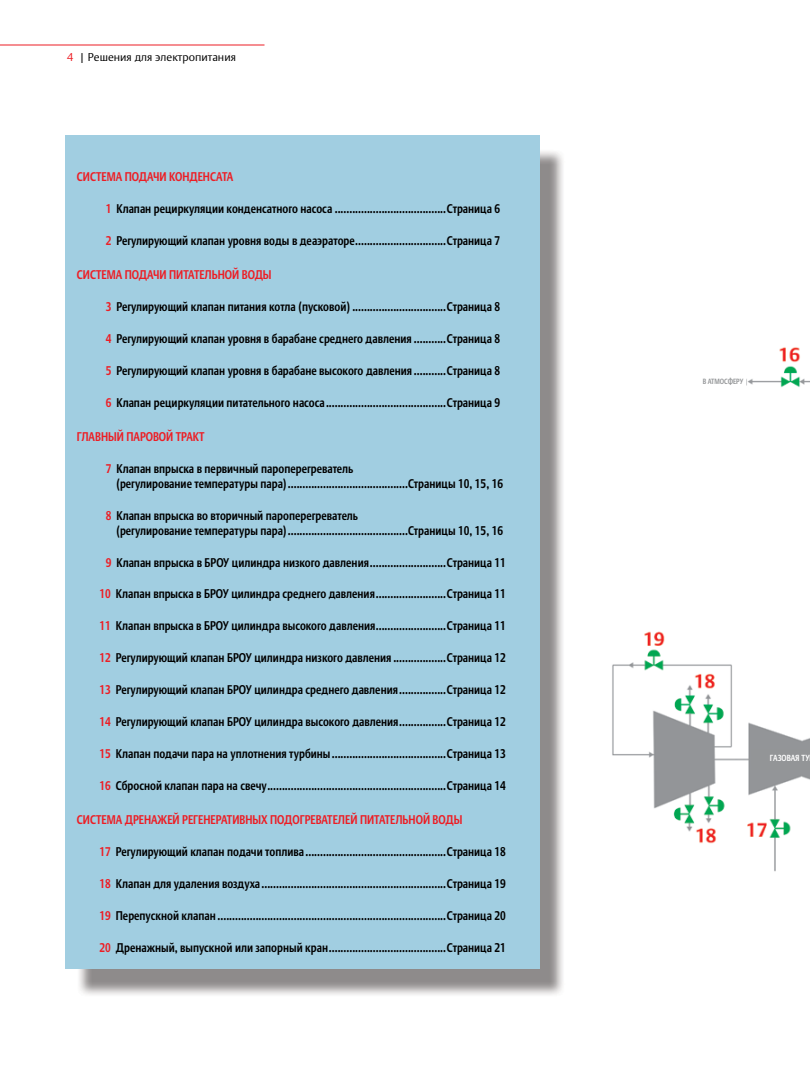
<style>
.page{position:relative;width:810px;height:1080px;background:#fff}
.page>*{position:absolute;margin:0;border:0;box-sizing:border-box;transform-origin:0 0}
.t1{font:700 12.5px/15px "DTL Argo CT";color:#000;scale:.8 1}
.t2{font:700 12.5px "DTL Argo CT";color:#ed1d24;scale:.8 1}
.t3{font:300 11.25px "DTL Argo CT";color:#000}
.t4{font:700 8.75px "DTL Argo CT";color:#fff;scale:.8 1}
.t5{font:700 7.5px "DTL Argo CT";color:#939597;scale:.8 1}
.s1{color:#ed1d24}
</style>
<div class="page">
<hr style="left:0;top:45px;width:265px;height:1px;background:#ed1d24">
<img style="left:65px;top:135px;width:745px;height:860px">
<div style="left:752px;top:749px;width:58px;height:21px;background:#939597"></div>
<div style="left:677px;top:376px;width:69px;height:13px;background:#fff"></div>
<div style="left:66px;top:135px;width:474px;height:833px;background:#a1cee1"></div>
<p class="t3" style="left:67px;top:50px;width:170px"><span class="s1">4</span> | Решения для электропитания</p>
<p class="t2" style="left:77px;top:169px;width:197px">Система подачи конденсата</p>
<p class="t1" style="left:106px;top:201px;width:495px"><span class="s1">1</span> Клапан рециркуляции конденсатного насоса ......................................Страница 6</p>
<p class="t1" style="left:106px;top:233px;width:495px"><span class="s1">2</span> Регулирующий клапан уровня воды в деаэраторе...............................Страница 7</p>
<p class="t2" style="left:77px;top:267px;width:245px">Система подачи питательной воды</p>
<p class="t1" style="left:106px;top:299px;width:495px"><span class="s1">3</span> Регулирующий клапан питания котла (пусковой) ................................Страница 8</p>
<p class="t1" style="left:106px;top:331px;width:495px"><span class="s1">4</span> Регулирующий клапан уровня в барабане среднего давления ...........Страница 8</p>
<p class="t1" style="left:106px;top:363px;width:495px"><span class="s1">5</span> Регулирующий клапан уровня в барабане высокого давления ...........Страница 8</p>
<p class="t1" style="left:106px;top:395px;width:495px"><span class="s1">6</span> Клапан рециркуляции питательного насоса.........................................Страница 9</p>
<p class="t2" style="left:77px;top:429px;width:160px">Главный паровой тракт</p>
<p class="t1" style="left:116px;top:461px;width:485px;text-indent:-11px"><span class="s1">7</span> Клапан впрыска в первичный пароперегреватель<br>(регулирование температуры пара).........................................Страницы 10, 15, 16</p>
<p class="t1" style="left:116px;top:508px;width:485px;text-indent:-11px"><span class="s1">8</span> Клапан впрыска во вторичный пароперегреватель<br>(регулирование температуры пара).........................................Страницы 10, 15, 16</p>
<p class="t1" style="left:106px;top:555px;width:502px"><span class="s1">9</span> Клапан впрыска в БРОУ цилиндра низкого давления..........................Страница 11</p>
<p class="t1" style="left:99px;top:586px;width:510px"><span class="s1">10</span> Клапан впрыска в БРОУ цилиндра среднего давления........................Страница 11</p>
<p class="t1" style="left:99px;top:618px;width:510px"><span class="s1">11</span> Клапан впрыска в БРОУ цилиндра высокого давления........................Страница 11</p>
<p class="t1" style="left:99px;top:650px;width:510px"><span class="s1">12</span> Регулирующий клапан БРОУ цилиндра низкого давления ..................Страница 12</p>
<p class="t1" style="left:99px;top:682px;width:510px"><span class="s1">13</span> Регулирующий клапан БРОУ цилиндра среднего давления................Страница 12</p>
<p class="t1" style="left:99px;top:714px;width:510px"><span class="s1">14</span> Регулирующий клапан БРОУ цилиндра высокого давления................Страница 12</p>
<p class="t1" style="left:99px;top:746px;width:510px"><span class="s1">15</span> Клапан подачи пара на уплотнения турбины.......................................Страница 13</p>
<p class="t1" style="left:99px;top:778px;width:510px"><span class="s1">16</span> Сбросной клапан пара на свечу.............................................................Страница 14</p>
<p class="t2" style="left:77px;top:812px;width:483px">Система дренажей регенеративных подогревателей питательной воды</p>
<p class="t1" style="left:99px;top:844px;width:510px"><span class="s1">17</span> Регулирующий клапан подачи топлива ................................................Страница 18</p>
<p class="t1" style="left:99px;top:876px;width:510px"><span class="s1">18</span> Клапан для удаления воздуха...............................................................Страница 19</p>
<p class="t1" style="left:99px;top:908px;width:510px"><span class="s1">19</span> Перепускной клапан ..............................................................................Страница 20</p>
<p class="t1" style="left:99px;top:940px;width:510px"><span class="s1">20</span> Дренажный, выпускной или запорный кран........................................Страница 21</p>
<p class="t5" style="left:703px;top:377px;width:52px">В атмосферу</p>
<p class="t4" style="left:770px;top:753px;width:7px">ГАЗОВАЯ</p>
<p class="t4" style="left:801px;top:753px;width:12px">ТУ</p>
</div>
